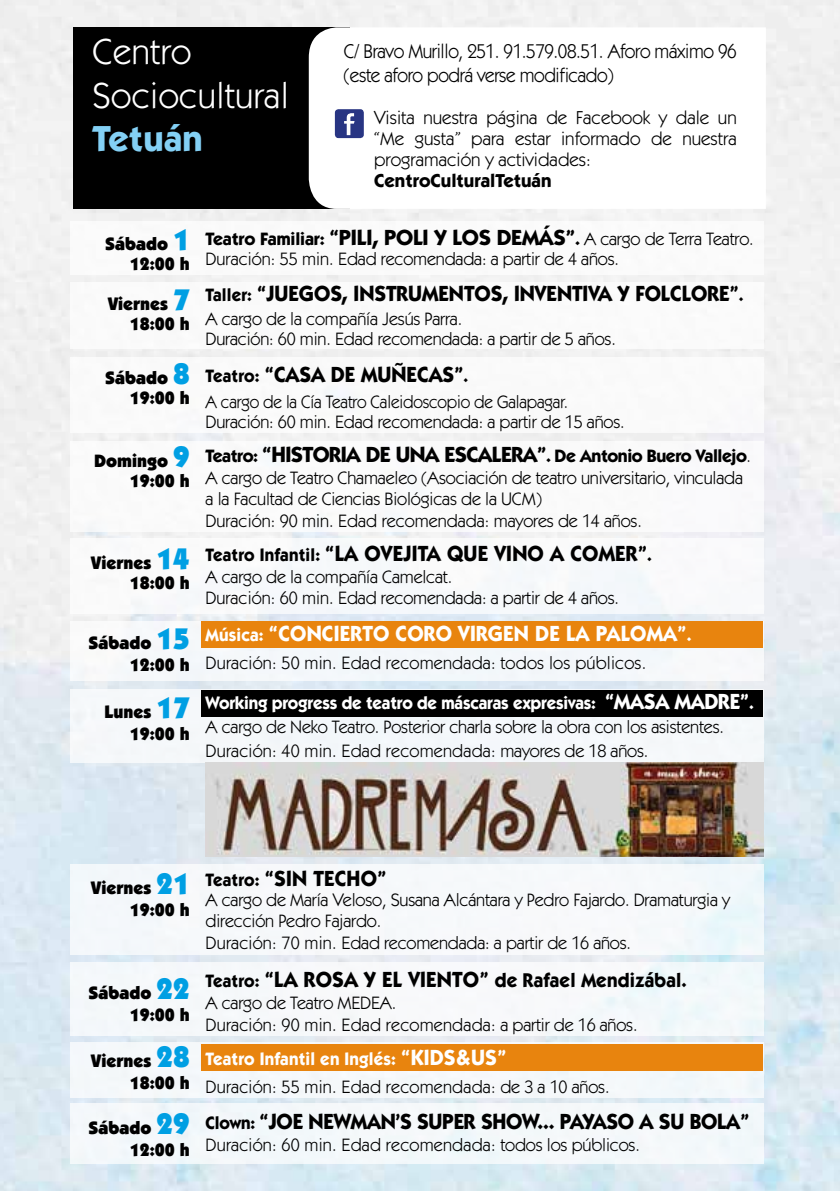
<style>
.page{position:relative;width:840px;height:1191px;background:#fff}
.page>*{position:absolute;margin:0;border:0;box-sizing:border-box;transform-origin:0 0}
.t1{font:36.4px/43.6px "Itc Kabel";letter-spacing:.01em;color:#fff}
.t2{font:700 36.4px "Itc Kabel";letter-spacing:.01em;color:#83d0f5}
.t3{font:700 22px "Itc Kabel";color:#000;scale:.95 1}
.t4{font:700 22px "Itc Kabel";color:#000}
.t5{font:700 22px "Itc Kabel";letter-spacing:.01em;color:#fff;scale:.95 1}
.t6{font:20px/24px "Itc Kabel";letter-spacing:-.02em;color:#000;scale:.95 1}
.t7{font:700 20px "Itc Kabel";letter-spacing:.01em;color:#000;scale:.95 1}
.t8{font:18.8px/21px "Itc Kabel";color:#000;text-align:justify}
.t9{font:700 18.8px "Itc Kabel";color:#000}
.t10{font:18px/21.6px "Itc Kabel";letter-spacing:-.01em;color:#000}
.t11{font:18px/27.6px "Itc Kabel";letter-spacing:.01em;color:#000}
.t12{font:900 18px/22px "Itc Kabel";color:#000;text-align:right}
.t13{font:18px/20px "Itc Kabel";letter-spacing:-.01em;color:#000;scale:.95 1}
.s1{font-size:30px;color:#009fe3}
.s2{font-size:18px}
.s3{font-weight:400;font-size:18px}
.s4{font-weight:700}
.s5{font-weight:700;font-size:22px}
.s6{font-weight:700;color:#fff}
.s7{font-weight:700;font-size:22px;color:#fff}
.s8{font-size:22px}
</style>
<div class="page">
<img style="left:0;top:0;width:839px;height:1191px">
<div style="left:73px;top:27px;width:276px;height:182px;background:#000"></div>
<svg style="left:308px;top:27px;width:457px;height:182px"></svg>
<div style="left:335px;top:109px;width:28px;height:29px;background:#283583;border-radius:4px"></div>
<svg style="left:344px;top:113px;width:10px;height:22px"></svg>
<div style="left:70px;top:221px;width:693px;height:54px;background:#fff"></div>
<div style="left:70px;top:357px;width:693px;height:76px;background:#fff"></div>
<div style="left:70px;top:441px;width:693px;height:90px;background:#fff"></div>
<div style="left:70px;top:538px;width:693px;height:76px;background:#f8f9fb"></div>
<div style="left:70px;top:282px;width:693px;height:67px;background:#fff"></div>
<div style="left:70px;top:689px;width:693px;height:74px;background:#f5f8fa"></div>
<div style="left:70px;top:621px;width:693px;height:59px;background:#f4f8fa"></div>
<div style="left:70px;top:865px;width:693px;height:90px;background:#f6f8fb"></div>
<div style="left:70px;top:962px;width:693px;height:74px;background:#f6f8fa"></div>
<div style="left:70px;top:1042px;width:693px;height:55px;background:#f4f8fa"></div>
<div style="left:70px;top:1102px;width:693px;height:61px;background:#f4f8fa"></div>
<div style="left:201px;top:621px;width:561px;height:27px;background:#e8840e"></div>
<div style="left:201px;top:689px;width:561px;height:27px;background:#000"></div>
<div style="left:201px;top:1044px;width:561px;height:26px;background:#e8840e"></div>
<img style="left:205px;top:763px;width:557px;height:93px">
<h1 class="t1" style="left:92px;top:29px;width:198px">Centro<br>Sociocultural</h1>
<h1 class="t2" style="left:92px;top:117px;width:112px">Tetuán</h1>
<p class="t6" style="left:344px;top:39px;width:414px">C/ Bravo Murillo, 251. 91.579.08.51. Aforo máximo 96 (este aforo podrá verse modificado)</p>
<p class="t8" style="left:374px;top:107px;width:364px">Visita nuestra página de Facebook y dale un “Me gusta” para estar informado de nuestra programación y actividades:</p>
<p class="t9" style="left:374px;top:169px;width:179px">CentroCulturalTetuán</p>
<p class="t12" style="left:105px;top:233px;width:86px;line-height:20px">Sábado <span class="s1">1<br></span>12:00 h</p>
<p class="t12" style="left:108px;top:294px;width:83px;line-height:20px">Viernes <span class="s1">7<br></span>18:00 h</p>
<p class="t12" style="left:105px;top:368px;width:86px;line-height:20px">Sábado <span class="s1">8<br></span>19:00 h</p>
<p class="t12" style="left:94px;top:450px;width:97px;line-height:20px">Domingo <span class="s1">9<br></span>19:00 h</p>
<p class="t12" style="left:91px;top:552px;width:100px;line-height:20px">Viernes <span class="s1">14<br></span>18:00 h</p>
<p class="t12" style="left:88px;top:631px;width:103px">Sábado <span class="s1">15<br></span>12:00 h</p>
<p class="t12" style="left:104px;top:700px;width:87px">Lunes <span class="s1">17<br></span>19:00 h</p>
<p class="t4" style="left:205px;top:224px;width:549px"><span class="s2">Teatro Familiar:</span> “PILI, POLI Y LOS DEMÁS”<span class="s2">.</span> <span class="s3">A cargo de Terra Teatro.</span></p>
<p class="t10" style="left:205px;top:248px;width:414px">Duración: 55 min. Edad recomendada: a partir de 4 años.</p>
<p class="t3" style="left:205px;top:280px;width:567px"><span class="s2">Taller:</span> “JUEGOS, INSTRUMENTOS, INVENTIVA Y FOLCLORE”<span class="s2">.</span></p>
<p class="t10" style="left:205px;top:309px;width:411px;line-height:20px">A cargo de la compañía Jesús Parra.<br>Duración: 60 min. Edad recomendada: a partir de 5 años.</p>
<p class="t3" style="left:205px;top:360px;width:278px"><span class="s2">Teatro:</span> “CASA DE MUÑECAS”<span class="s2">.</span></p>
<p class="t13" style="left:205px;top:391px;width:442px">A cargo de la Cía Teatro Caleidoscopio de Galapagar.<br>Duración: 60 min. Edad recomendada: a partir de 15 años.</p>
<p class="t10" style="left:205px;top:445px;width:546px"><span class="s4">Teatro:</span> <span class="s5">“HISTORIA DE UNA ESCALERA”</span><span class="s4">. De Antonio Buero Vallejo</span>.<br>A cargo de Teatro Chamaeleo (Asociación de teatro universitario, vinculada a la Facultad de Ciencias Biológicas de la UCM)<br>Duración: 90 min. Edad recomendada: mayores de 14 años.</p>
<p class="t3" style="left:205px;top:540px;width:471px"><span class="s2">Teatro Infantil:</span> “LA OVEJITA QUE VINO A COMER”<span class="s2">.</span></p>
<p class="t10" style="left:205px;top:565px;width:414px">A cargo de la compañía Camelcat.<br>Duración: 60 min. Edad recomendada: a partir de 4 años.</p>
<p class="t5" style="left:205px;top:620px;width:512px"><span class="s2">Música:</span> “CONCIERTO CORO VIRGEN DE LA PALOMA”<span class="s2">.</span></p>
<p class="t11" style="left:205px;top:648px;width:442px">Duración: 50 min. Edad recomendada: todos los públicos.</p>
<p class="t10" style="left:205px;top:691px;width:549px;line-height:24px"><span class="s6">Working progress de teatro de máscaras expresivas:</span> <span class="s7">“MASA MADRE”</span><span class="s6">.<br></span>A cargo de Neko Teatro. Posterior charla sobre la obra con los asistentes.<br>Duración: 40 min. Edad recomendada: mayores de 18 años.</p>
<p class="t12" style="left:91px;top:876px;width:100px">Viernes <span class="s1">21<br></span>19:00 h</p>
<p class="t12" style="left:88px;top:981px;width:103px">Sábado <span class="s1">22<br></span>19:00 h</p>
<p class="t12" style="left:91px;top:1049px;width:100px">Viernes <span class="s1">28<br></span>18:00 h</p>
<p class="t12" style="left:88px;top:1116px;width:103px">Sábado <span class="s1">29<br></span>12:00 h</p>
<p class="t3" style="left:205px;top:865px;width:192px"><span class="s2">Teatro:</span> “SIN TECHO”</p>
<p class="t10" style="left:205px;top:888px;width:526px">A cargo de María Veloso, Susana Alcántara y Pedro Fajardo. Dramaturgia y dirección Pedro Fajardo.<br>Duración: 70 min. Edad recomendada: a partir de 16 años.</p>
<p class="t7" style="left:205px;top:968px;width:507px"><span class="s2">Teatro:</span> <span class="s8">“LA ROSA Y EL VIENTO”</span> de Rafael Mendizábal.</p>
<p class="t10" style="left:205px;top:991px;width:433px">A cargo de Teatro MEDEA.<br>Duración: 90 min. Edad recomendada: a partir de 16 años.</p>
<p class="t11" style="left:205px;top:1044px;width:405px"><span class="s6">Teatro Infantil en Inglés:</span> <span class="s7">“KIDS&amp;US”<br></span>Duración: 55 min. Edad recomendada: de 3 a 10 años.</p>
<p class="t3" style="left:205px;top:1108px;width:573px"><span class="s2">Clown:</span> “JOE NEWMAN’S SUPER SHOW... PAYASO A SU BOLA”</p>
<p class="t11" style="left:205px;top:1130px;width:435px">Duración: 60 min. Edad recomendada: todos los públicos.</p>
</div>
